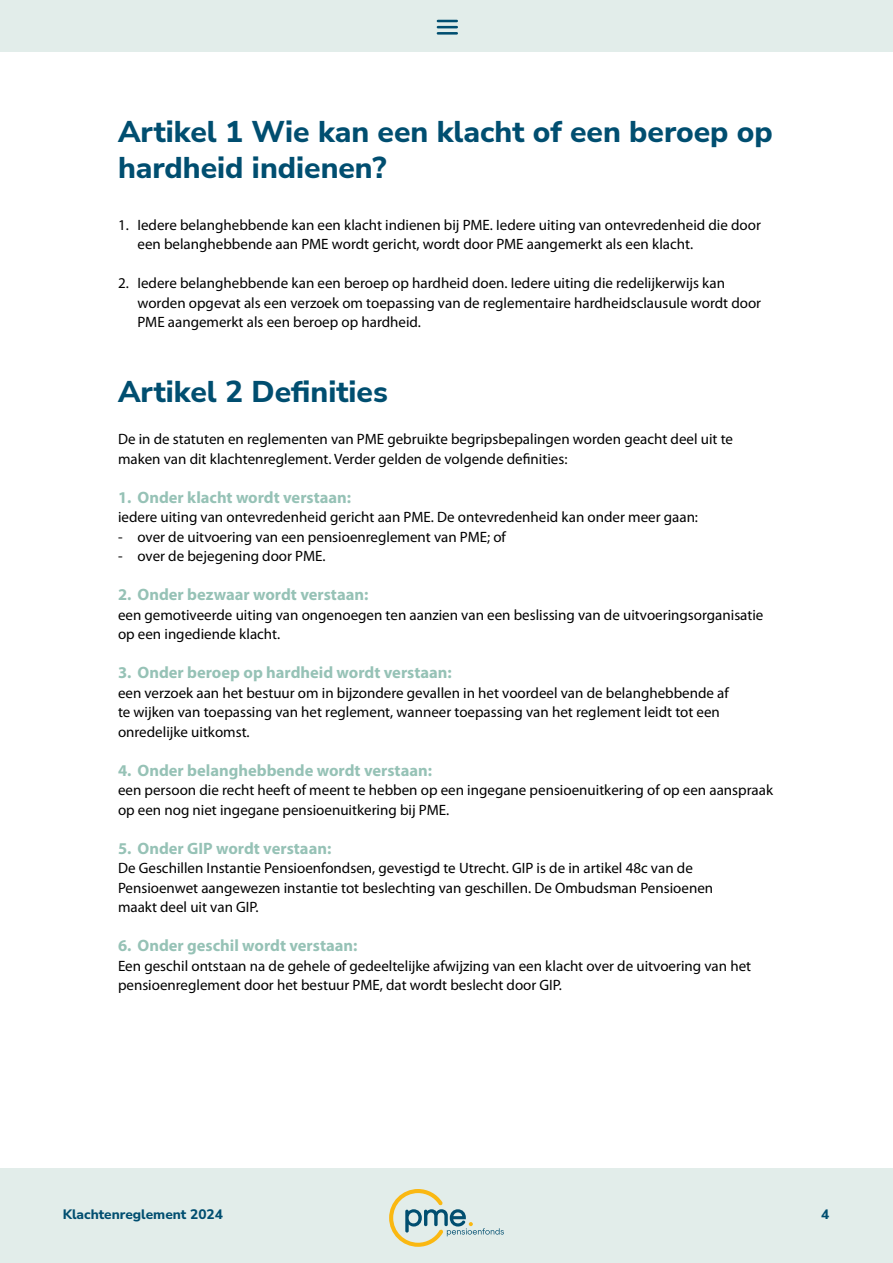
<style>
.page{position:relative;width:893px;height:1263px;background:#fff}
.page>*{position:absolute;margin:0;border:0;box-sizing:border-box;transform-origin:0 0}
.t1{font:800 30px/36px "Nunito Sans";color:#004e70}
.t2{font:700 16.5px "Myriad Pro";color:#96c2b6}
.t3{font:15px/19.5px "Myriad Pro";color:#000}
.t4{font:800 13.65px "Nunito Sans";color:#004e70}
</style>
<div class="page">
<div style="left:0;top:1169px;width:893px;height:94px;background:#e2edea"></div>
<div style="left:0;top:0;width:893px;height:51px;background:#e2edea"></div>
<svg style="left:389px;top:1189px;width:115px;height:58px"></svg>
<svg style="left:438px;top:20px;width:19px;height:8px"></svg>
<hr style="left:438px;top:32px;width:19px;height:3px;background:#004e70">
<h1 class="t1" style="left:118px;top:112px;width:656px">Artikel 1 Wie kan een klacht of een beroep op hardheid indienen?</h1>
<p class="t3" style="left:137px;top:214px;width:625px;text-indent:-20px">1. Iedere belanghebbende kan een klacht indienen bij PME. Iedere uiting van ontevredenheid die door een belanghebbende aan PME wordt gericht, wordt door PME aangemerkt als een klacht.</p>
<p class="t3" style="left:137px;top:273px;width:625px;text-indent:-20px">2. Iedere belanghebbende kan een beroep op hardheid doen. Iedere uiting die redelijkerwijs kan worden opgevat als een verzoek om toepassing van de reglementaire hardheidsclausule wordt door<br>PME aangemerkt als een beroep op hardheid.</p>
<h1 class="t1" style="left:118px;top:372px;width:271px">Artikel 2 Definities</h1>
<p class="t3" style="left:118px;top:429px;width:617px">De in de statuten en reglementen van PME gebruikte begripsbepalingen worden geacht deel uit te maken van dit klachtenreglement. Verder gelden de volgende definities:</p>
<p class="t2" style="left:118px;top:486px;width:235px">1. Onder klacht wordt verstaan:</p>
<p class="t3" style="left:118px;top:507px;width:582px">iedere uiting van ontevredenheid gericht aan PME. De ontevredenheid kan onder meer gaan:</p>
<p class="t3" style="left:118px;top:526px;width:389px">- over de uitvoering van een pensioenreglement van PME; of</p>
<p class="t3" style="left:118px;top:546px;width:209px">- over de bejegening door PME.</p>
<p class="t2" style="left:118px;top:584px;width:252px">2. Onder bezwaar wordt verstaan:</p>
<p class="t3" style="left:118px;top:604px;width:647px">een gemotiveerde uiting van ongenoegen ten aanzien van een beslissing van de uitvoeringsorganisatie op een ingediende klacht.</p>
<p class="t2" style="left:118px;top:662px;width:335px">3. Onder beroep op hardheid wordt verstaan:</p>
<p class="t3" style="left:118px;top:682px;width:612px">een verzoek aan het bestuur om in bijzondere gevallen in het voordeel van de belanghebbende af te wijken van toepassing van het reglement, wanneer toepassing van het reglement leidt tot een onredelijke uitkomst.</p>
<p class="t2" style="left:118px;top:759px;width:316px">4. Onder belanghebbende wordt verstaan:</p>
<p class="t3" style="left:118px;top:780px;width:657px">een persoon die recht heeft of meent te hebben op een ingegane pensioenuitkering of op een aanspraak op een nog niet ingegane pensioenuitkering bij PME.</p>
<p class="t2" style="left:118px;top:837px;width:215px">5. Onder GIP wordt verstaan:</p>
<p class="t3" style="left:118px;top:858px;width:597px">De Geschillen Instantie Pensioenfondsen, gevestigd te Utrecht. GIP is de in artikel 48c van de<br>Pensioenwet aangewezen instantie tot beslechting van geschillen. De Ombudsman Pensioenen maakt deel uit van GIP.</p>
<p class="t2" style="left:118px;top:935px;width:241px">6. Onder geschil wordt verstaan:</p>
<p class="t3" style="left:118px;top:955px;width:635px">Een geschil ontstaan na de gehele of gedeeltelijke afwijzing van een klacht over de uitvoering van het pensioenreglement door het bestuur PME, dat wordt beslecht door GIP.</p>
<p class="t4" style="left:63px;top:1205px;width:162px">Klachtenreglement 2024</p>
<p class="t4" style="left:821px;top:1205px;width:10px">4</p>
</div>
